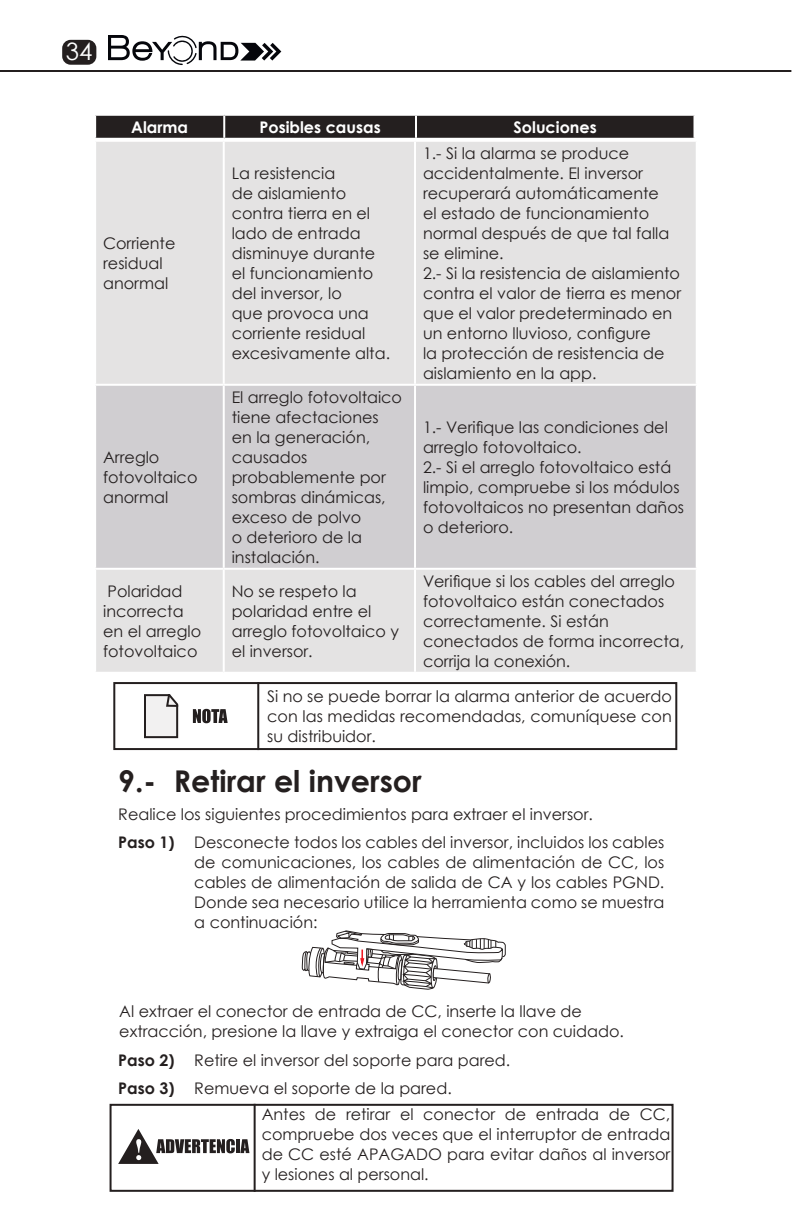
<style>
.page{position:relative;width:792px;height:1224px;background:#fff}
.page>*{position:absolute;margin:0;border:0;box-sizing:border-box;transform-origin:0 0}
.t1{font:700 30px "Century Gothic";color:#241f1f}
.t2{font:24px "Century Gothic";color:#fff}
.t3{font:16px/20px "Century Gothic";color:#241f1f}
.t4{font:700 16px "Century Gothic";color:#fff}
.s1{font-weight:700}
</style>
<div class="page">
<div style="left:62px;top:40px;width:34px;height:25px;background:#241f1f;border-radius:8px"></div>
<hr style="left:0;top:70px;width:791px;height:2px;background:#241f1f">
<svg style="left:108px;top:35px;width:173px;height:30px"></svg>
<div style="left:96px;top:142px;width:600px;height:530px;background:#e4e3e3"></div>
<div style="left:96px;top:386px;width:600px;height:182px;background:#d0ced1"></div>
<hr style="left:94px;top:384px;width:130px;height:2px;background:#fff">
<hr style="left:224px;top:384px;width:191px;height:2px;background:#fff">
<hr style="left:415px;top:384px;width:283px;height:2px;background:#fff">
<hr style="left:94px;top:568px;width:130px;height:2px;background:#fff">
<hr style="left:224px;top:568px;width:191px;height:2px;background:#fff">
<hr style="left:415px;top:568px;width:283px;height:2px;background:#fff">
<hr style="left:223px;top:142px;width:2px;height:242px;background:#fff">
<hr style="left:223px;top:386px;width:2px;height:182px;background:#fff">
<hr style="left:223px;top:570px;width:2px;height:102px;background:#fff">
<hr style="left:414px;top:142px;width:2px;height:242px;background:#fff">
<hr style="left:414px;top:386px;width:2px;height:182px;background:#fff">
<hr style="left:414px;top:570px;width:2px;height:102px;background:#fff">
<div style="left:96px;top:116px;width:598px;height:22px;background:#241f1f"></div>
<hr style="left:223px;top:116px;width:2px;height:22px;background:#fff">
<hr style="left:415px;top:116px;width:2px;height:22px;background:#fff">
<div style="left:113px;top:682px;width:564px;height:68px;border:2px solid #241f1f"></div>
<hr style="left:257px;top:682px;width:2px;height:68px;background:#241f1f">
<svg style="left:193px;top:709px;width:35px;height:14px"></svg>
<svg style="left:144px;top:694px;width:35px;height:45px"></svg>
<div style="left:110px;top:1104px;width:564px;height:88px;border:2px solid #241f1f"></div>
<hr style="left:254px;top:1104px;width:2px;height:88px;background:#241f1f">
<svg style="left:118px;top:1129px;width:131px;height:35px"></svg>
<svg style="left:302px;top:931px;width:204px;height:59px"></svg>
<h2 class="t2" style="left:66px;top:34px;width:28px">34</h2>
<p class="t4" style="left:131px;top:115px;width:58px">Alarma</p>
<p class="t4" style="left:259px;top:115px;width:123px">Posibles causas</p>
<p class="t4" style="left:514px;top:115px;width:85px">Soluciones</p>
<p class="t3" style="left:103px;top:233px;width:74px">Corriente residual anormal</p>
<p class="t3" style="left:103px;top:447px;width:96px">Arreglo fotovoltaico anormal</p>
<p class="t3" style="left:232px;top:163px;width:160px">La resistencia<br>de aislamiento contra tierra en el lado de entrada disminuye durante el funcionamiento del inversor, lo<br>que provoca una corriente residual excesivamente alta.</p>
<p class="t3" style="left:232px;top:387px;width:172px">El arreglo fotovoltaico tiene afectaciones en la generación, causados probablemente por sombras dinámicas, exceso de polvo<br>o deterioro de la instalación.</p>
<p class="t3" style="left:423px;top:143px;width:260px">1.- Si la alarma se produce accidentalmente. El inversor recuperará automáticamente<br>el estado de funcionamiento normal después de que tal falla se elimine.<br>2.- Si la resistencia de aislamiento contra el valor de tierra es menor que el valor predeterminado en un entorno lluvioso, configure<br>la protección de resistencia de aislamiento en la app.</p>
<p class="t3" style="left:423px;top:417px;width:263px">1.- Verifique las condiciones del arreglo fotovoltaico.<br>2.- Si el arreglo fotovoltaico está limpio, compruebe si los módulos fotovoltaicos no presentan daños o deterioro.</p>
<p class="t3" style="left:103px;top:581px;width:100px">Polaridad incorrecta en el arreglo fotovoltaico</p>
<p class="t3" style="left:232px;top:581px;width:169px">No se respeto la polaridad entre el arreglo fotovoltaico y el inversor.</p>
<p class="t3" style="left:423px;top:571px;width:263px">Verifique si los cables del arreglo fotovoltaico están conectados correctamente. Si están conectados de forma incorrecta, corrija la conexión.</p>
<p class="t3" style="left:267px;top:686px;width:406px;text-align:justify">Si no se puede borrar la alarma anterior de acuerdo con las medidas recomendadas, comuníquese con su distribuidor.</p>
<h1 class="t1" style="left:118px;top:758px;width:305px">9.- Retirar el inversor</h1>
<p class="t3" style="left:118px;top:800px;width:547px;line-height:28px">Realice los siguientes procedimientos para extraer el inversor.<br><span class="s1">Paso 1)</span> Desconecte todos los cables del inversor, incluidos los cables</p>
<p class="t3" style="left:194px;top:852px;width:472px;text-align:justify">de comunicaciones, los cables de alimentación de CC, los cables de alimentación de salida de CA y los cables PGND.<br>Donde sea necesario utilice la herramienta como se muestra a continuación:</p>
<p class="t3" style="left:119px;top:1001px;width:506px">Al extraer el conector de entrada de CC, inserte la llave de extracción, presione la llave y extraiga el conector con cuidado.</p>
<p class="t3" style="left:118px;top:1046px;width:393px;line-height:28px"><span class="s1">Paso 2)</span> Retire el inversor del soporte para pared.<br><span class="s1">Paso 3)</span> Remueva el soporte de la pared.</p>
<p class="t3" style="left:262px;top:1104px;width:410px;text-align:justify">Antes de retirar el conector de entrada de CC, compruebe dos veces que el interruptor de entrada de CC esté APAGADO para evitar daños al inversor y lesiones al personal.</p>
</div>
